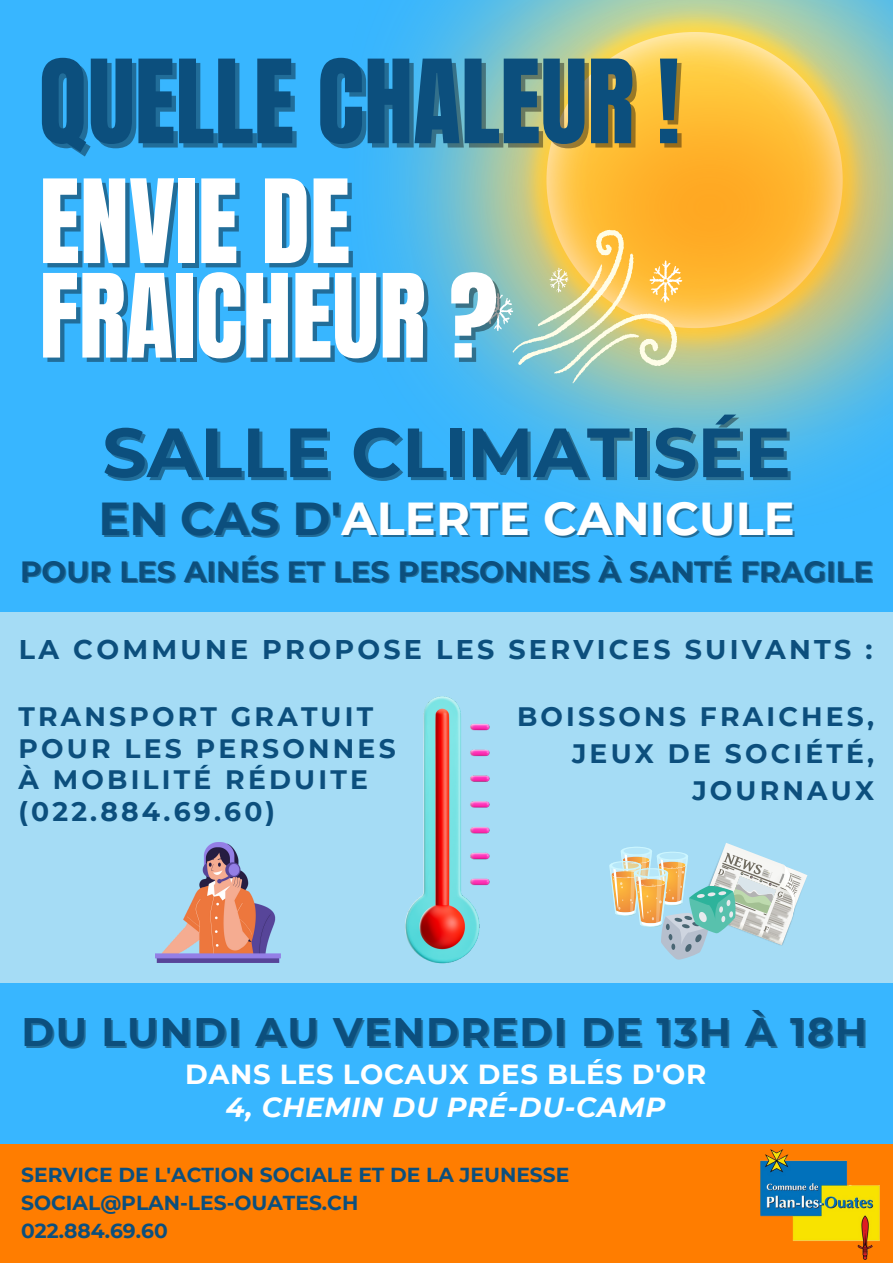
<style>
.page{position:relative;width:893px;height:1263px;background:#38b6ff}
.page>*{position:absolute;margin:0;border:0;box-sizing:border-box;transform-origin:0 0}
.t1{font:98.48px "Anton";color:#fff}
.t2{font:98.48px "Anton";color:#0c4f7d}
.t3{font:700 69.38px "Montserrat";letter-spacing:.005em;color:#0c4f7d}
.t4{font:700 46.12px "Montserrat";letter-spacing:.005em;color:#fff}
.t5{font:700 39.75px "Montserrat";letter-spacing:.04em;color:#0c4f7d}
.t6{font:700 29.25px "Montserrat";letter-spacing:.005em;color:#0c4f7d}
.t7{font:700 27.53px/32.6px "Montserrat";letter-spacing:.025em;color:#fff;text-align:center}
.t8{font:700 27px "Montserrat";letter-spacing:.12em;color:#0c4f7d}
.t9{font:700 26.62px/31.5px "Montserrat";letter-spacing:.12em;color:#0c4f7d;text-align:right}
.t10{font:700 20.25px "Montserrat";color:#0c4f7d}
.s1{color:#0c4f7d}
.s2{font-style:italic}
</style>
<div class="page">
<div style="left:0;top:1144px;width:893px;height:119px;background:#ff7d00"></div>
<div style="left:0;top:612px;width:893px;height:371px;background:#a5dcf5"></div>
<img style="left:405px;top:696px;width:84px;height:268px">
<img style="left:761px;top:1149px;width:118px;height:110px">
<img style="left:388px;top:108px;width:381px;height:378px">
<img style="left:397px;top:77px;width:454px;height:400px">
<img style="left:406px;top:0;width:487px;height:444px">
<svg style="left:609px;top:843px;width:199px;height:117px"></svg>
<svg style="left:483px;top:230px;width:199px;height:153px;background:#c4cb98"></svg>
<img style="left:156px;top:842px;width:125px;height:120px">
<h2 class="t2" style="left:39px;top:31px;width:642px">QUELLE CHALEUR !</h2>
<p class="t1" style="left:39px;top:151px;width:312px">ENVIE DE</p>
<h4 class="t1" style="left:39px;top:245px;width:460px">FRAICHEUR ?</h4>
<h5 class="t3" style="left:102px;top:410px;width:690px">SALLE CLIMATISÉE</h5>
<h5 class="t4" style="left:99px;top:491px;width:697px"><span class="s1">EN CAS D'</span>ALERTE CANICULE</h5>
<p class="t6" style="left:20px;top:553px;width:854px">POUR LES AINÉS ET LES PERSONNES À SANTÉ FRAGILE</p>
<p class="t8" style="left:19px;top:633px;width:855px">LA COMMUNE PROPOSE LES SERVICES SUIVANTS :</p>
<p class="t9" style="left:18px;top:701px;width:379px;text-align:left">TRANSPORT GRATUIT<br>POUR LES PERSONNES<br>À MOBILITÉ RÉDUITE (022.884.69.60)</p>
<p class="t9" style="left:517px;top:698px;width:358px;line-height:37.1px">BOISSONS FRAICHES,<br>JEUX DE SOCIÉTÉ,<br>JOURNAUX</p>
<h5 class="t5" style="left:22px;top:1008px;width:847px">DU LUNDI AU VENDREDI DE 13H À 18H</h5>
<p class="t7" style="left:185px;top:1058px;width:523px">DANS LES LOCAUX DES BLÉS D'OR<br><span class="s2">4, CHEMIN DU PRÉ-DU-CAMP</span></p>
<p class="t10" style="left:21px;top:1162px;width:550px">SERVICE DE L'ACTION SOCIALE ET DE LA JEUNESSE</p>
<h5 class="t10" style="left:21px;top:1190px;width:339px">SOCIAL@PLAN-LES-OUATES.CH</h5>
<p class="t10" style="left:21px;top:1218px;width:148px">022.884.69.60</p>
</div>
